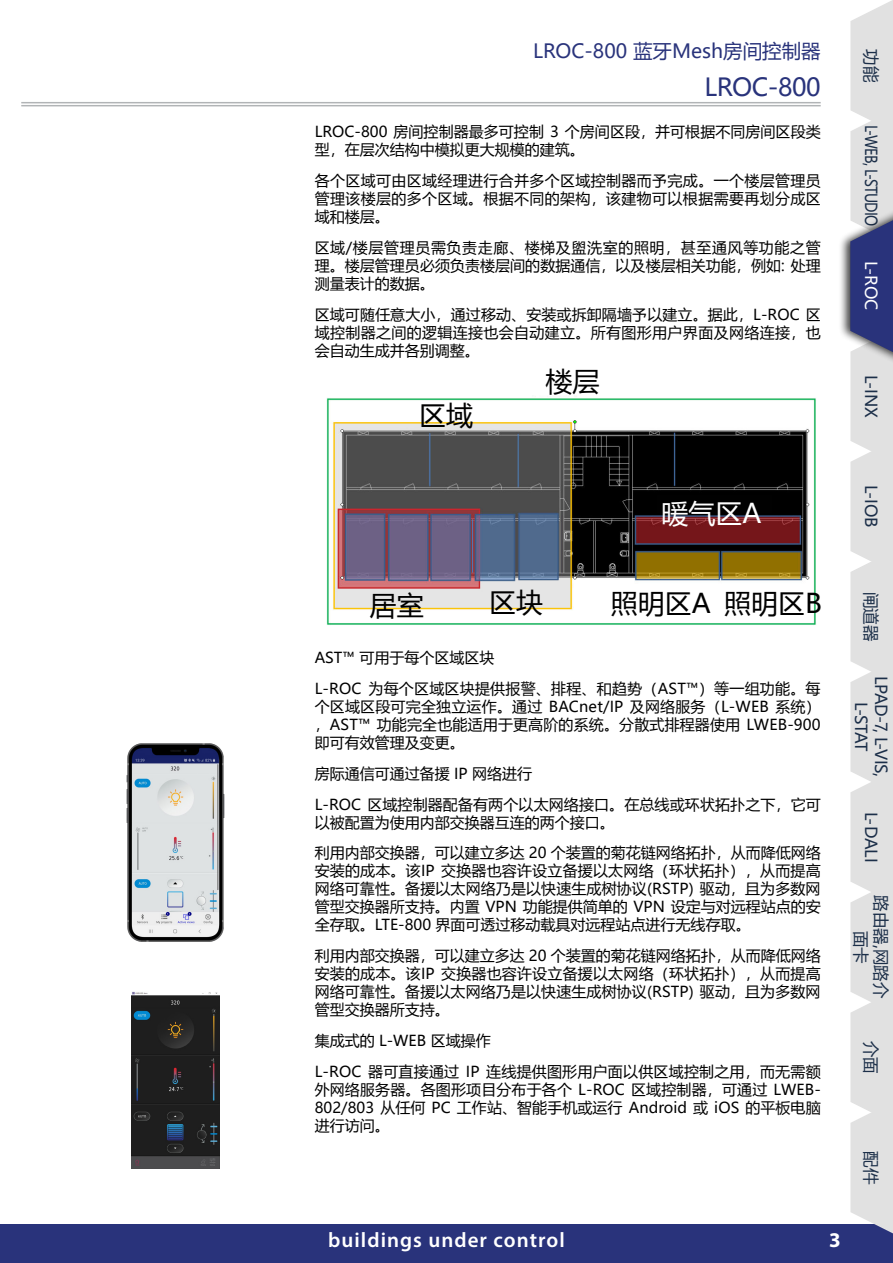
<style>
.page{position:relative;width:893px;height:1263px;background:#fff}
.page>*{position:absolute;margin:0;border:0;box-sizing:border-box;transform-origin:0 0}
.UberTitle__Device__-__no_TOC{font:27px "Microsoft Ya Hei";color:#000}
.UberTitle__Device__-__no_TOC-2{font:27px "Microsoft Ya Hei";color:#fff}
.Title__Device__-__no_TOC{font:24.75px "Microsoft Ya Hei";letter-spacing:-.02em;color:#29337b}
.t1{font:600 21px "Myriad Pro";letter-spacing:.05em;color:#fff}
.t2{font:700 21px "Myriad Pro";color:#fff}
.UberTitle__Device__-__no_TOC-3{font:19.5px "Microsoft Ya Hei";color:#29337b}
.t3{font:16.5px/19.8px "Microsoft Ya Hei";letter-spacing:-.02em;color:#1c2f49;text-align:center}
.t4{font:16.5px "Microsoft Ya Hei";letter-spacing:-.055em;color:#1c2f49;scale:.83 1}
.t5{font:16.5px "Microsoft Ya Hei";color:#fff}
.LOYTEC_Base__LANGUAGE_Settings_here{font:15px/18px "Microsoft Ya Hei";letter-spacing:.005em;color:#000;text-align:justify}
</style>
<div class="page">
<div style="left:0;top:1225px;width:893px;height:38px;background:#29337b"></div>
<hr style="left:21px;top:102px;width:800px;height:1px;background:#b1b4b6">
<hr style="left:21px;top:105px;width:800px;height:1px;background:#b1b4b6">
<div style="left:838px;top:192px;width:55px;height:188px;background:#000;opacity:.75"></div>
<svg style="left:850px;top:0;width:43px;height:1234px;background:#d0d1d8"></svg>
<img style="left:126px;top:743px;width:99px;height:199px">
<img style="left:132px;top:992px;width:87px;height:177px">
<img style="left:326px;top:396px;width:490px;height:229px">
<div style="left:801px;top:1225px;width:51px;height:34px;background:#29337b"></div>
<p class="UberTitle__Device__-__no_TOC-3" style="left:533px;top:38px;width:289px">LROC-800 蓝牙Mesh房间控制器</p>
<p class="Title__Device__-__no_TOC" style="left:705px;top:71px;width:118px">LROC‑800</p>
<p class="LOYTEC_Base__LANGUAGE_Settings_here" style="left:315px;top:123px;width:508px">LROC-800 房间控制器最多可控制 3 个房间区段，并可根据不同房间区段类型，在层次结构中模拟更大规模的建筑。</p>
<p class="LOYTEC_Base__LANGUAGE_Settings_here" style="left:315px;top:171px;width:508px">各个区域可由区域经理进行合并多个区域控制器而予完成。一个楼层管理员管理该楼层的多个区域。根据不同的架构，该建物可以根据需要再划分成区域和楼层。</p>
<p class="LOYTEC_Base__LANGUAGE_Settings_here" style="left:315px;top:238px;width:508px">区域/楼层管理员需负责走廊、楼梯及盥洗室的照明，甚至通风等功能之管理。楼层管理员必须负责楼层间的数据通信，以及楼层相关功能，例如: 处理测量表计的数据。</p>
<p class="LOYTEC_Base__LANGUAGE_Settings_here" style="left:315px;top:305px;width:508px">区域可随任意大小，通过移动、安装或拆卸隔墙予以建立。据此，L-ROC 区域控制器之间的逻辑连接也会自动建立。所有图形用户界面及网络连接，也会自动生成并各别调整。</p>
<p class="UberTitle__Device__-__no_TOC" style="left:419px;top:397px;width:55px">区域</p>
<p class="UberTitle__Device__-__no_TOC" style="left:546px;top:363px;width:55px">楼层</p>
<p class="UberTitle__Device__-__no_TOC-2" style="left:662px;top:495px;width:102px">暖气区A</p>
<p class="t3" style="left:881px;top:49px;width:35px;rotate:90deg">功能</p>
<p class="t4" style="left:882px;top:125px;width:124px;rotate:90deg">L‑WEB, L-STUDIO</p>
<p class="t5" style="left:882px;top:261px;width:51px;rotate:90deg">L‑ROC</p>
<p class="t3" style="left:881px;top:375px;width:44px;rotate:90deg">L‑INX</p>
<p class="t3" style="left:881px;top:485px;width:44px;rotate:90deg">L‑IOB</p>
<p class="UberTitle__Device__-__no_TOC" style="left:370px;top:587px;width:56px">居室</p>
<p class="UberTitle__Device__-__no_TOC" style="left:489px;top:584px;width:55px">区块</p>
<p class="UberTitle__Device__-__no_TOC" style="left:611px;top:585px;width:102px">照明区A</p>
<p class="UberTitle__Device__-__no_TOC" style="left:724px;top:585px;width:99px">照明区B</p>
<p class="LOYTEC_Base__LANGUAGE_Settings_here" style="left:315px;top:648px;width:181px">AST™ 可用于每个区域区块</p>
<p class="LOYTEC_Base__LANGUAGE_Settings_here" style="left:315px;top:679px;width:508px">L-ROC 为每个区域区块提供报警、排程、和趋势（AST™）等一组功能。每个区域区段可完全独立运作。通过 BACnet/IP 及网络服务（L-WEB 系统），AST™ 功能完全也能适用于更高阶的系统。分散式排程器使用 LWEB-900即可有效管理及变更。</p>
<p class="LOYTEC_Base__LANGUAGE_Settings_here" style="left:315px;top:764px;width:219px">房际通信可通过备援 IP 网络进行</p>
<p class="LOYTEC_Base__LANGUAGE_Settings_here" style="left:315px;top:795px;width:508px">L-ROC 区域控制器配备有两个以太网络接口。在总线或环状拓扑之下，它可以被配置为使用内部交换器互连的两个接口。</p>
<p class="LOYTEC_Base__LANGUAGE_Settings_here" style="left:315px;top:843px;width:508px">利用内部交换器，可以建立多达 20 个装置的菊花链网络拓扑，从而降低网络安装的成本。该IP 交换器也容许设立备援以太网络（环状拓扑），从而提高网络可靠性。备援以太网络乃是以快速生成树协议(RSTP) 驱动，且为多数网管型交换器所支持。内置 VPN 功能提供简单的 VPN 设定与对远程站点的安全存取。LTE-800 界面可透过移动载具对远程站点进行无线存取。</p>
<p class="LOYTEC_Base__LANGUAGE_Settings_here" style="left:315px;top:946px;width:508px">利用内部交换器，可以建立多达 20 个装置的菊花链网络拓扑，从而降低网络安装的成本。该IP 交换器也容许设立备援以太网络（环状拓扑），从而提高网络可靠性。备援以太网络乃是以快速生成树协议(RSTP) 驱动，且为多数网管型交换器所支持。</p>
<p class="LOYTEC_Base__LANGUAGE_Settings_here" style="left:315px;top:1031px;width:177px">集成式的 L-WEB 区域操作</p>
<p class="LOYTEC_Base__LANGUAGE_Settings_here" style="left:315px;top:1062px;width:508px">L-ROC 器可直接通过 IP 连线提供图形用户面以供区域控制之用，而无需额外网络服务器。各图形项目分布于各个 L-ROC 区域控制器，可通过 LWEB-802/803 从任何 PC 工作站、智能手机或运行 Android 或 iOS 的平板电脑进行访问。</p>
<p class="t3" style="left:881px;top:592px;width:51px;rotate:90deg">闸道器</p>
<p class="t3" style="left:891px;top:676px;width:103px;rotate:90deg">LPAD-7, L-VIS,<br>L- STAT</p>
<p class="t3" style="left:881px;top:811px;width:52px;rotate:90deg">L‑DALI</p>
<p class="t3" style="left:891px;top:895px;width:105px;rotate:90deg">路由器,网路介面卡</p>
<p class="t3" style="left:881px;top:1041px;width:35px;rotate:90deg">介面</p>
<p class="t3" style="left:881px;top:1151px;width:35px;rotate:90deg">配件</p>
<h3 class="t1" style="left:328px;top:1227px;width:238px">buildings under control</h3>
<h3 class="t2" style="left:817px;top:1227px;width:25px">55</h3>
<p class="t2" style="left:829px;top:1226px;width:13px">3</p>
</div>
